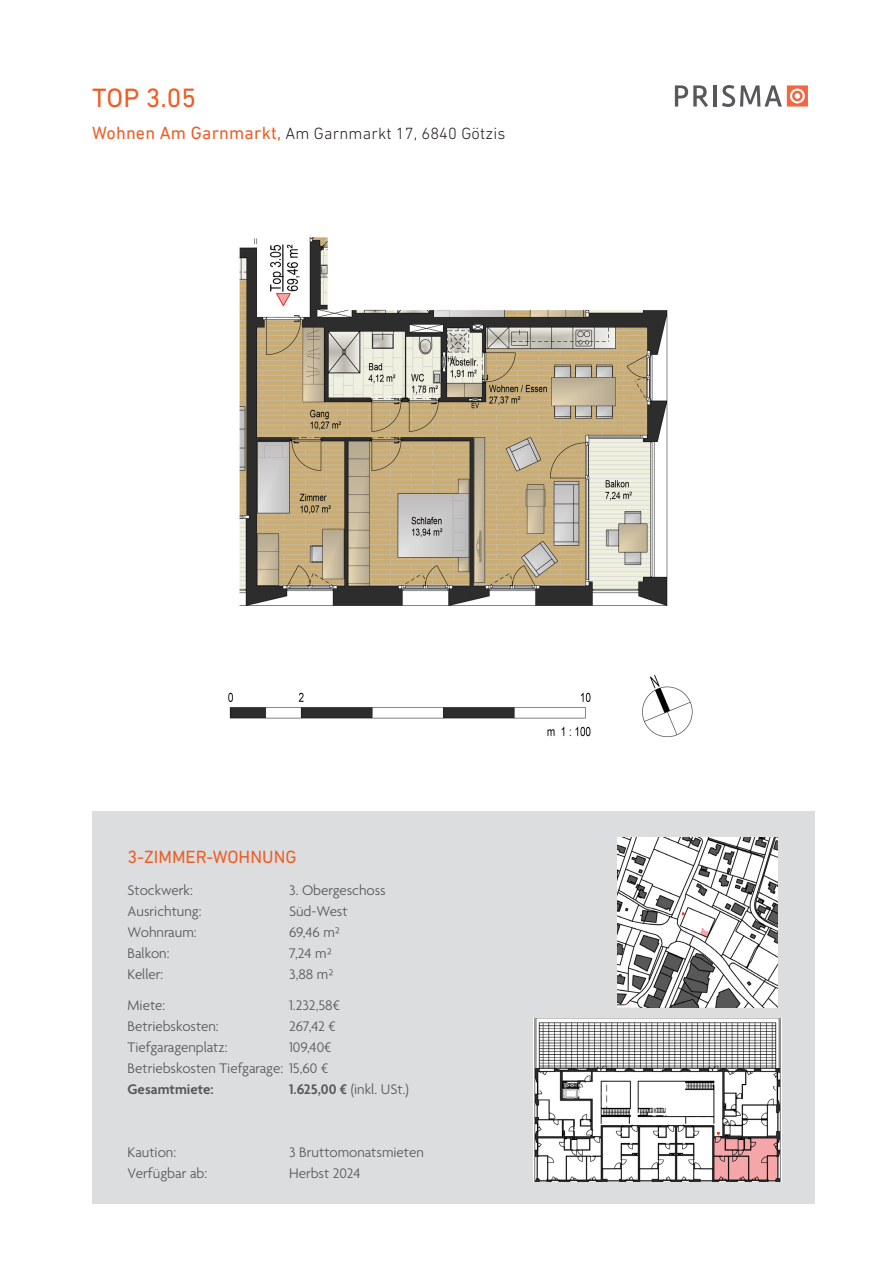
<style>
.page{position:relative;width:893px;height:1263px;background:#fff}
.page>*{position:absolute;margin:0;border:0;box-sizing:border-box;transform-origin:0 0}
.t1{font:27px "DIN Next LT Pro";color:#ee5d25}
.t2{font:18px "DIN Next LT Pro";color:#ee5d25}
.t3{font:300 16.5px "DIN Next LT Pro";letter-spacing:.01em;color:#231f20}
.t4{font:300 15px/21px "Agenda";color:#57585a;text-align:right}
.t5{font:600 15px "Agenda";color:#57585a}
.s1{font-weight:400;font-size:18px;color:#ee5d25}
.s2{font-weight:600}
</style>
<div class="page">
<div style="left:92px;top:811px;width:723px;height:392px;background:#dcdddf"></div>
<svg style="left:675px;top:85px;width:33px;height:22px"></svg>
<hr style="left:713px;top:85px;width:4px;height:22px;background:#57585a">
<svg style="left:722px;top:85px;width:86px;height:22px"></svg>
<img style="left:534px;top:1018px;width:247px;height:163px">
<img style="left:618px;top:837px;width:160px;height:170px">
<img style="left:228px;top:237px;width:465px;height:501px">
<h1 class="t1" style="left:92px;top:82px;width:105px">TOP 3.05</h1>
<p class="t3" style="left:92px;top:124px;width:415px"><span class="s1">Wohnen Am Garnmarkt,</span> Am Garnmarkt 17, 6840 Götzis</p>
<p class="t2" style="left:128px;top:847px;width:171px">3-ZIMMER-WOHNUNG</p>
<p class="t4" style="left:128px;top:880px;width:67px">Stockwerk:</p>
<p class="t4" style="left:289px;top:880px;width:98px">3. Obergeschoss</p>
<p class="t4" style="left:128px;top:901px;width:75px">Ausrichtung:</p>
<p class="t4" style="left:289px;top:901px;width:60px">Süd-West</p>
<p class="t4" style="left:128px;top:922px;width:71px">Wohnraum:</p>
<p class="t4" style="left:289px;top:922px;width:53px">69,46 m²</p>
<p class="t4" style="left:128px;top:943px;width:44px">Balkon:</p>
<p class="t4" style="left:289px;top:943px;width:44px">7,24 m²</p>
<p class="t4" style="left:128px;top:964px;width:37px">Keller:</p>
<p class="t4" style="left:289px;top:964px;width:46px">3,88 m²</p>
<p class="t4" style="left:128px;top:996px;width:39px">Miete:</p>
<p class="t4" style="left:289px;top:996px;width:53px">1.232,58€</p>
<p class="t4" style="left:128px;top:1017px;width:93px">Betriebskosten:</p>
<p class="t4" style="left:289px;top:1017px;width:48px">267,42 €</p>
<p class="t4" style="left:128px;top:1038px;width:101px">Tiefgaragenplatz:</p>
<p class="t4" style="left:128px;top:1038px;width:206px">109,40€<br>Betriebskosten Tiefgarage: 15,60 €</p>
<p class="t5" style="left:128px;top:1081px;width:88px">Gesamtmiete:</p>
<p class="t4" style="left:289px;top:1080px;width:121px"><span class="s2">1.625,00 €</span> (inkl. USt.)</p>
<p class="t4" style="left:128px;top:1143px;width:50px">Kaution:</p>
<p class="t4" style="left:289px;top:1143px;width:136px">3 Bruttomonatsmieten</p>
<p class="t4" style="left:128px;top:1164px;width:81px">Verfügbar ab:</p>
<p class="t4" style="left:289px;top:1164px;width:73px">Herbst 2024</p>
</div>
